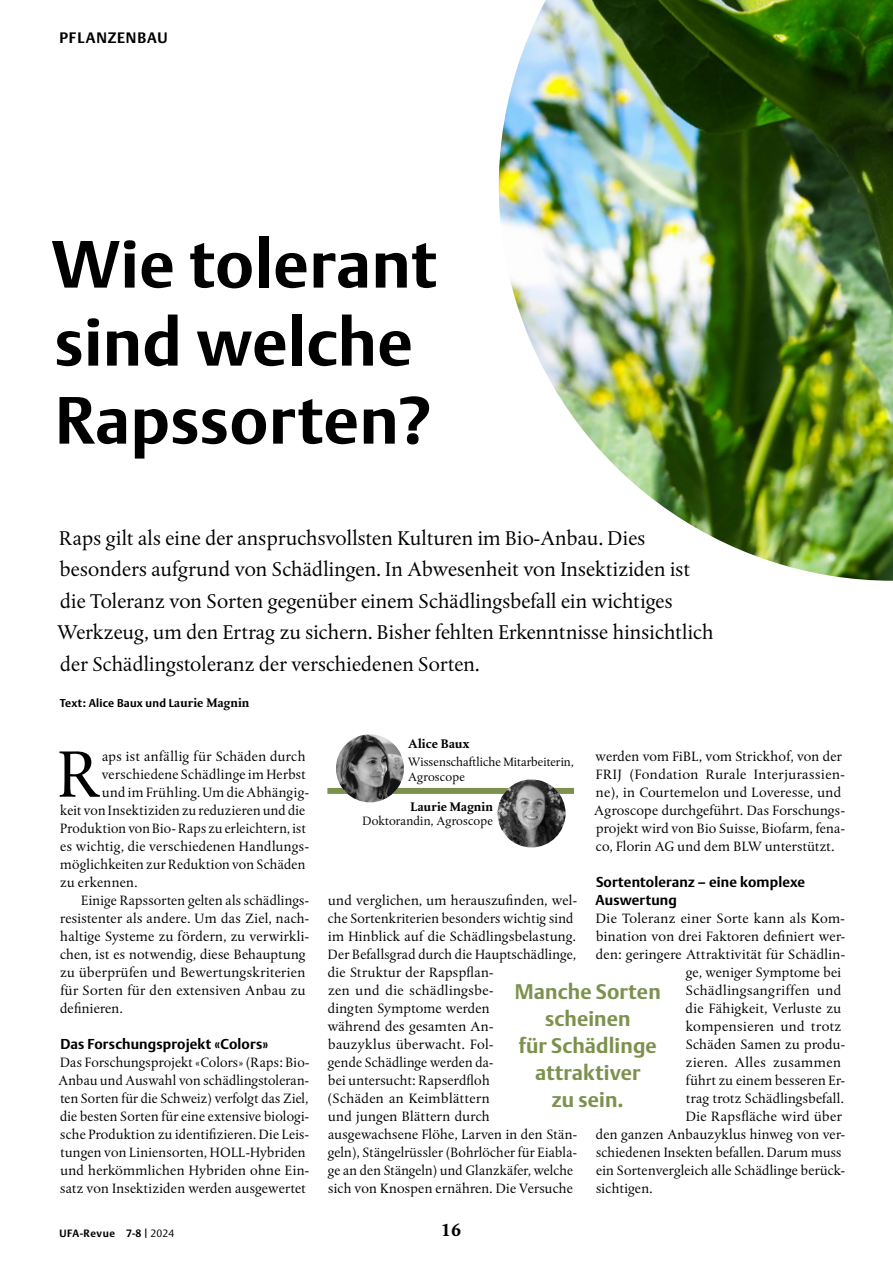
<style>
.page{position:relative;width:893px;height:1263px;background:#fff}
.page>*{position:absolute;margin:0;border:0;box-sizing:border-box;transform-origin:0 0}
.t1{font:69.15px "DTL Albertina TOT";color:#000}
.t2{font:700 66px/78px "DTL Argo TOT";letter-spacing:.01em;color:#000}
.t3{font:21px/31.5px "DTL Albertina TOT";letter-spacing:.005em;color:#000}
.t4{font:700 21px/27px "DTL Argo TOT";letter-spacing:.005em;color:#7d914e;text-align:center}
.t5{font:700 18px "DTL Albertina TOT";color:#000}
.t6{font:700 15px "DTL Argo TOT";letter-spacing:.06em;color:#000}
.t7{font:14.25px/18px "DTL Albertina TOT";letter-spacing:.015em;color:#000}
.t8{font:700 14.25px/18px "DTL Argo TOT";letter-spacing:.01em;color:#000}
.t9{font:12.75px/14.2px "DTL Albertina TOT";color:#000}
.t10{font:700 12.75px "DTL Albertina TOT";letter-spacing:.01em;color:#000}
.t11{font:700 11.25px "DTL Argo TOT";letter-spacing:.02em;color:#000}
.t12{font:700 10.5px "DTL Argo TOT";letter-spacing:.055em;color:#000}
.s1{font-family:"DTL Albertina TOT";font-size:12.75px}
.s2{font-weight:400}
.s3{font-weight:300}
</style>
<div class="page">
<img style="left:498px;top:0;width:395px;height:581px">
<div style="left:327px;top:788px;width:247px;height:6px;background:#7d914e"></div>
<img style="left:336px;top:734px;width:68px;height:68px;border-radius:34px">
<img style="left:497px;top:779px;width:69px;height:68px;border-radius:34px">
<p class="t6" style="left:60px;top:29px;width:110px">PFLANZENBAU</p>
<h2 class="t2" style="left:51px;top:226px;width:387px">Wie tolerant sind welche<br>Rapssorten?</h2>
<p class="t3" style="left:57px;top:522px;width:658px">Raps gilt als eine der anspruchsvollsten Kulturen im Bio-Anbau. Dies besonders aufgrund von Schädlingen. In Abwesenheit von Insektiziden ist die Toleranz von Sorten gegenüber einem Schädlingsbefall ein wichtiges Werkzeug, um den Ertrag zu sichern. Bisher fehlten Erkenntnisse hinsichtlich der Schädlingstoleranz der verschiedenen Sorten.</p>
<p class="t11" style="left:60px;top:696px;width:191px">Text: Alice Baux und L<span class="s1">aurie Magnin</span></p>
<h1 class="t1" style="left:57px;top:733px;width:45px">R</h1>
<p class="t7" style="left:102px;top:747px;width:205px">aps ist anfällig für Schäden durch</p>
<p class="t7" style="left:102px;top:765px;width:206px">verschiedene Schädlinge im Herbst</p>
<p class="t7" style="left:102px;top:783px;width:208px">und im Frühling. Um die Abhängig-</p>
<p class="t7" style="left:60px;top:801px;width:247px">keit von Insektiziden zu reduzieren und die</p>
<p class="t7" style="left:60px;top:819px;width:247px">Produktion von Bio- Raps zu erleichtern, ist</p>
<p class="t7" style="left:60px;top:837px;width:250px">es wichtig, die verschiedenen Handlungs-</p>
<p class="t7" style="left:60px;top:855px;width:247px">möglichkeiten zur Reduktion von Schäden</p>
<p class="t7" style="left:60px;top:873px;width:79px">zu erkennen.</p>
<p class="t7" style="left:81px;top:891px;width:229px">Einige Rapssorten gelten als schädlings-</p>
<p class="t7" style="left:60px;top:909px;width:250px">resistenter als andere. Um das Ziel, nach-</p>
<p class="t7" style="left:60px;top:927px;width:250px">haltige Systeme zu fördern, zu verwirkli-</p>
<p class="t7" style="left:60px;top:945px;width:247px">chen, ist es notwendig, diese Behauptung</p>
<p class="t7" style="left:60px;top:963px;width:247px">zu überprüfen und Bewertungskriterien</p>
<p class="t7" style="left:60px;top:981px;width:247px">für Sorten für den extensiven Anbau zu</p>
<p class="t7" style="left:60px;top:999px;width:64px">definieren.</p>
<p class="t8" style="left:60px;top:1035px;width:209px">Das Forschungsprojekt «Colors»</p>
<p class="t7" style="left:59px;top:1053px;width:252px">Das Forschungsprojekt «Colors» (Raps: Bio-Anbau und Auswahl von schädlingstoleran&shy;ten Sorten für die Schweiz) verfolgt das Ziel, die besten Sorten für eine extensive biologi&shy;sche Produktion zu identifizieren. Die Leis&shy;tungen von Liniensorten, HOLL-Hybriden und herkömmlichen Hybriden ohne Ein&shy;satz von Insektiziden werden ausgewertet</p>
<p class="t10" style="left:408px;top:735px;width:63px">Alice Baux</p>
<p class="t9" style="left:408px;top:755px;width:167px">Wissenschaftliche Mitarbeiterin,<br>Agroscope</p>
<p class="t10" style="left:411px;top:798px;width:84px">Laurie Magnin</p>
<p class="t9" style="left:362px;top:814px;width:132px">Doktorandin, Agroscope</p>
<p class="t7" style="left:594px;top:747px;width:252px">werden vom FiBL, vom Strickhof, von der FRIJ (Fondation Rurale Interjurassien&shy;ne), in Courtemelon und Loveresse, und Agroscope durchgeführt. Das Forschungs&shy;projekt wird von Bio Suisse, Biofarm, fena&shy;co, Florin AG und dem BLW unterstützt.</p>
<p class="t8" style="left:595px;top:873px;width:211px">Sortentoleranz – eine komplexe<br>Auswertung</p>
<p class="t7" style="left:596px;top:909px;width:251px">Die Toleranz einer Sorte kann als Kom-</p>
<p class="t7" style="left:596px;top:927px;width:250px">bination von drei Faktoren definiert wer-</p>
<p class="t7" style="left:596px;top:945px;width:251px">den: geringere Attraktivität für Schädlin-</p>
<p class="t7" style="left:686px;top:963px;width:157px">ge, weniger Symptome bei</p>
<p class="t7" style="left:686px;top:981px;width:157px">Schädlingsangriffen und</p>
<p class="t7" style="left:686px;top:999px;width:157px">die Fähigkeit, Verluste zu</p>
<p class="t7" style="left:686px;top:1017px;width:157px">kompensieren und trotz</p>
<p class="t7" style="left:686px;top:1035px;width:161px">Schäden Samen zu produ-</p>
<p class="t7" style="left:686px;top:1053px;width:157px">zieren. Alles zusammen</p>
<p class="t7" style="left:686px;top:1071px;width:160px">führt zu einem besseren Er-</p>
<p class="t7" style="left:686px;top:1089px;width:159px">trag trotz Schädlingsbefall.</p>
<p class="t7" style="left:686px;top:1107px;width:158px">Die Rapsfläche wird über</p>
<p class="t7" style="left:596px;top:1125px;width:251px">den ganzen Anbauzyklus hinweg von ver-</p>
<p class="t7" style="left:596px;top:1143px;width:247px">schiedenen Insekten befallen. Darum muss</p>
<p class="t7" style="left:596px;top:1161px;width:250px">ein Sortenvergleich alle Schädlinge berück-</p>
<p class="t7" style="left:596px;top:1179px;width:58px">sichtigen.</p>
<p class="t7" style="left:327px;top:891px;width:251px">und verglichen, um herauszufinden, wel&shy;che Sortenkriterien besonders wichtig sind im Hinblick auf die Schädlingsbelastung.<br>Der Befallsgrad durch die Hauptschädlinge, die Struktur der Rapspflan-<br>zen und die schädlingsbe-<br>dingten Symptome werden<br>während des gesamten An-<br>bauzyklus überwacht. Fol-<br>gende Schädlinge werden da-<br>bei untersucht: Rapserdfloh<br>(Schäden an Keimblättern<br>und jungen Blättern durch ausgewachsene Flöhe, Larven in den Stän&shy;geln), Stängelrüssler (Bohrlöcher für Eiabla&shy;ge an den Stängeln) und Glanzkäfer, welche sich von Knospen ernähren. Die Versuche</p>
<h3 class="t4" style="left:515px;top:979px;width:147px">Manche Sorten scheinen<br>für Schädlinge attraktiver<br>zu sein.</h3>
<p class="t12" style="left:60px;top:1227px;width:116px">UFA-Revue 7-8 <span class="s2">|</span> <span class="s3">2024</span></p>
<p class="t5" style="left:441px;top:1218px;width:22px">16</p>
</div>
